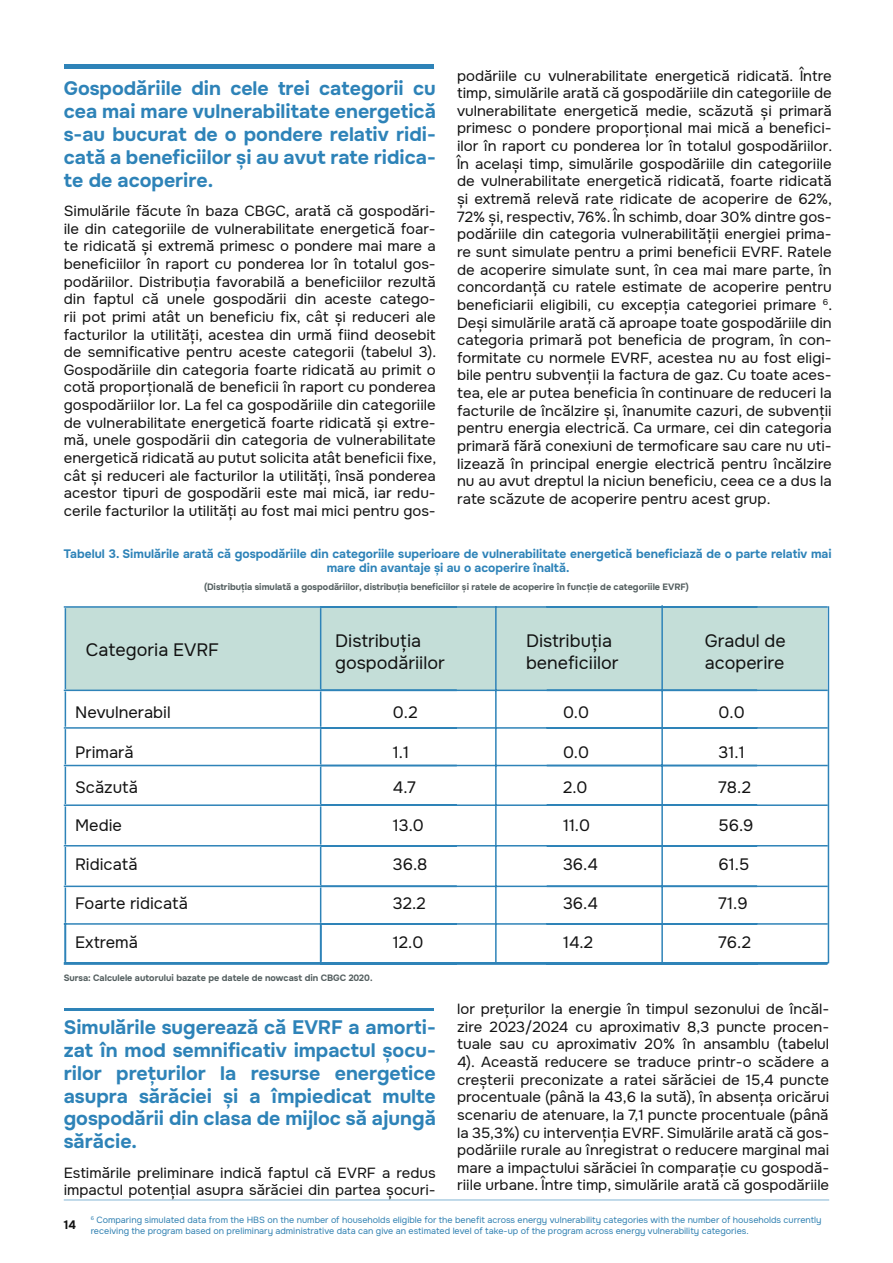
<style>
.page{position:relative;width:893px;height:1263px;background:#fff}
.page>*{position:absolute;margin:0;border:0;box-sizing:border-box;transform-origin:0 0}
.t1{font:700 19.05px/23px "Onest";color:#2e83b8;text-align:justify}
.t2{font:18px/21.6px "Onest";color:#121212}
.t3{font:16.5px "Onest";color:#121212}
.t4{font:14.7px/17.7px "Onest";color:#121212;text-align:justify}
.t5{font:700 12px/14.4px "Onest";color:#2e83b8;text-align:center}
.t6{font:700 12px "Onest";color:#121212}
.t7{font:9px/10.8px "Onest";color:#3181b2}
.t8{font:700 9px "Onest";color:#535e5f}
</style>
<div class="page">
<hr style="left:64px;top:1199px;width:765px;height:2px;background:#2e83b8">
<div style="left:64px;top:64px;width:369px;height:5px;background:#2e83b8"></div>
<hr style="left:64px;top:1008px;width:369px;height:3px;background:#2e83b8">
<div style="left:66px;top:608px;width:761px;height:82px;background:#c4ded8"></div>
<hr style="left:547px;top:606px;width:280px;height:2px;background:#2e83b8">
<hr style="left:661px;top:605px;width:2px;height:359px;background:#2e83b8">
<hr style="left:547px;top:962px;width:281px;height:1px;background:#2e83b8">
<hr style="left:64px;top:690px;width:393px;height:1px;background:#2e83b8">
<hr style="left:321px;top:690px;width:436px;height:1px;background:#2e83b8">
<hr style="left:547px;top:690px;width:280px;height:1px;background:#2e83b8">
<hr style="left:828px;top:606px;width:1px;height:357px;background:#2e83b8">
<hr style="left:64px;top:727px;width:393px;height:2px;background:#2e83b8">
<hr style="left:321px;top:727px;width:436px;height:2px;background:#2e83b8">
<hr style="left:547px;top:727px;width:280px;height:2px;background:#2e83b8">
<hr style="left:64px;top:765px;width:393px;height:1px;background:#2e83b8">
<hr style="left:321px;top:765px;width:436px;height:1px;background:#2e83b8">
<hr style="left:547px;top:765px;width:280px;height:1px;background:#2e83b8">
<hr style="left:64px;top:804px;width:393px;height:2px;background:#2e83b8">
<hr style="left:321px;top:804px;width:436px;height:2px;background:#2e83b8">
<hr style="left:547px;top:804px;width:280px;height:2px;background:#2e83b8">
<hr style="left:64px;top:845px;width:393px;height:1px;background:#2e83b8">
<hr style="left:321px;top:845px;width:436px;height:1px;background:#2e83b8">
<hr style="left:547px;top:845px;width:280px;height:1px;background:#2e83b8">
<hr style="left:64px;top:885px;width:393px;height:2px;background:#2e83b8">
<hr style="left:321px;top:885px;width:436px;height:2px;background:#2e83b8">
<hr style="left:547px;top:885px;width:280px;height:2px;background:#2e83b8">
<hr style="left:64px;top:923px;width:393px;height:2px;background:#2e83b8">
<hr style="left:321px;top:923px;width:436px;height:2px;background:#2e83b8">
<hr style="left:547px;top:923px;width:280px;height:2px;background:#2e83b8">
<hr style="left:64px;top:963px;width:393px;height:2px;background:#2e83b8">
<hr style="left:321px;top:963px;width:436px;height:2px;background:#2e83b8">
<hr style="left:547px;top:963px;width:280px;height:2px;background:#2e83b8">
<hr style="left:64px;top:606px;width:393px;height:2px;background:#2e83b8">
<hr style="left:65px;top:608px;width:1px;height:81px;background:#2e83b8">
<hr style="left:65px;top:691px;width:1px;height:36px;background:#2e83b8">
<hr style="left:65px;top:729px;width:1px;height:35px;background:#2e83b8">
<hr style="left:65px;top:767px;width:1px;height:37px;background:#2e83b8">
<hr style="left:65px;top:806px;width:1px;height:38px;background:#2e83b8">
<hr style="left:65px;top:847px;width:1px;height:38px;background:#2e83b8">
<hr style="left:65px;top:887px;width:1px;height:36px;background:#2e83b8">
<hr style="left:65px;top:923px;width:1px;height:39px;background:#2e83b8">
<hr style="left:64px;top:962px;width:393px;height:1px;background:#2e83b8">
<hr style="left:321px;top:606px;width:436px;height:2px;background:#2e83b8">
<hr style="left:320px;top:608px;width:1px;height:81px;background:#2e83b8">
<hr style="left:320px;top:691px;width:1px;height:36px;background:#2e83b8">
<hr style="left:495px;top:607px;width:2px;height:356px;background:#2e83b8">
<hr style="left:320px;top:729px;width:1px;height:35px;background:#2e83b8">
<hr style="left:320px;top:767px;width:1px;height:37px;background:#2e83b8">
<hr style="left:320px;top:806px;width:1px;height:38px;background:#2e83b8">
<hr style="left:320px;top:847px;width:1px;height:38px;background:#2e83b8">
<hr style="left:320px;top:887px;width:1px;height:36px;background:#2e83b8">
<hr style="left:320px;top:923px;width:1px;height:39px;background:#2e83b8">
<hr style="left:321px;top:962px;width:436px;height:1px;background:#2e83b8">
<p class="t1" style="left:64px;top:77px;width:374px">Gospodăriile din cele trei categorii cu cea mai mare vulnerabilitate energetică s-au bucurat de o pondere relativ ridi&shy;cată a beneficiilor și au avut rate ridica&shy;te de acoperire.</p>
<p class="t4" style="left:64px;top:202px;width:374px">Simulările făcute în baza CBGC, arată că gospodări&shy;ile din categoriile de vulnerabilitate energetică foar&shy;te ridicată și extremă primesc o pondere mai mare a beneficiilor în raport cu ponderea lor în totalul gos&shy;podăriilor. Distribuția favorabilă a beneficiilor rezultă din faptul că unele gospodării din aceste catego&shy;rii pot primi atât un beneficiu fix, cât și reduceri ale facturilor la utilități, acestea din urmă fiind deosebit de semnificative pentru aceste categorii (tabelul 3).<br>Gospodăriile din categoria foarte ridicată au primit o cotă proporțională de beneficii în raport cu ponderea gospodăriilor lor. La fel ca gospodăriile din categoriile de vulnerabilitate energetică foarte ridicată și extre&shy;mă, unele gospodării din categoria de vulnerabilitate energetică ridicată au putut solicita atât beneficii fixe, cât și reduceri ale facturilor la utilități, însă ponderea acestor tipuri de gospodării este mai mică, iar redu&shy;cerile facturilor la utilități au fost mai mici pentru gos-</p>
<p class="t4" style="left:457px;top:67px;width:377px">podăriile cu vulnerabilitate energetică ridicată. Între timp, simulările arată că gospodăriile din categoriile de vulnerabilitate energetică medie, scăzută și primară primesc o pondere proporțional mai mică a benefici&shy;ilor în raport cu ponderea lor în totalul gospodăriilor.<br>În același timp, simulările gospodăriile din categoriile de vulnerabilitate energetică ridicată, foarte ridicată și extremă relevă rate ridicate de acoperire de 62%, 72% și, respectiv, 76%. În schimb, doar 30% dintre gos&shy;podăriile din categoria vulnerabilității energiei prima&shy;re sunt simulate pentru a primi beneficii EVRF. Ratele de acoperire simulate sunt, în cea mai mare parte, în concordanță cu ratele estimate de acoperire pentru beneficiarii eligibili, cu excepția categoriei primare <sup>6</sup>.<br>Deși simulările arată că aproape toate gospodăriile din categoria primară pot beneficia de program, în con&shy;formitate cu normele EVRF, acestea nu au fost eligi&shy;bile pentru subvenții la factura de gaz. Cu toate aces&shy;tea, ele ar putea beneficia în continuare de reduceri la facturile de încălzire și, înanumite cazuri, de subvenții pentru energia electrică. Ca urmare, cei din categoria primară fără conexiuni de termoficare sau care nu uti&shy;lizează în principal energie electrică pentru încălzire nu au avut dreptul la niciun beneficiu, ceea ce a dus la rate scăzute de acoperire pentru acest grup.</p>
<p class="t5" style="left:64px;top:547px;width:769px">Tabelul 3. Simulările arată că gospodăriile din categoriile superioare de vulnerabilitate energetică beneficiază de o parte relativ mai mare din avantaje și au o acoperire înaltă.</p>
<p class="t8" style="left:204px;top:581px;width:486px">(Distribuția simulată a gospodăriilor, distribuția beneficiilor și ratele de acoperire în funcție de categoriile EVRF)</p>
<p class="t2" style="left:86px;top:639px;width:135px">Categoria EVRF</p>
<p class="t2" style="left:335px;top:631px;width:111px">Distribuția gospodăriilor</p>
<p class="t2" style="left:526px;top:631px;width:94px">Distribuția beneficiilor</p>
<p class="t2" style="left:705px;top:631px;width:82px">Gradul de acoperire</p>
<p class="t3" style="left:75px;top:702px;width:97px">Nevulnerabil</p>
<p class="t3" style="left:393px;top:702px;width:26px">0.2</p>
<p class="t3" style="left:563px;top:702px;width:28px">0.0</p>
<p class="t3" style="left:719px;top:702px;width:28px">0.0</p>
<p class="t3" style="left:75px;top:742px;width:60px">Primară</p>
<p class="t3" style="left:393px;top:742px;width:18px">1.1</p>
<p class="t3" style="left:563px;top:742px;width:28px">0.0</p>
<p class="t3" style="left:719px;top:742px;width:28px">31.1</p>
<p class="t3" style="left:75px;top:776px;width:64px">Scăzută</p>
<p class="t3" style="left:393px;top:776px;width:24px">4.7</p>
<p class="t3" style="left:563px;top:776px;width:26px">2.0</p>
<p class="t3" style="left:719px;top:776px;width:34px">78.2</p>
<p class="t3" style="left:75px;top:815px;width:48px">Medie</p>
<p class="t3" style="left:393px;top:815px;width:33px">13.0</p>
<p class="t3" style="left:563px;top:815px;width:29px">11.0</p>
<p class="t3" style="left:719px;top:815px;width:36px">56.9</p>
<p class="t3" style="left:75px;top:854px;width:64px">Ridicată</p>
<p class="t3" style="left:393px;top:854px;width:36px">36.8</p>
<p class="t3" style="left:563px;top:854px;width:36px">36.4</p>
<p class="t3" style="left:719px;top:854px;width:32px">61.5</p>
<p class="t3" style="left:75px;top:892px;width:114px">Foarte ridicată</p>
<p class="t3" style="left:393px;top:892px;width:35px">32.2</p>
<p class="t3" style="left:563px;top:892px;width:36px">36.4</p>
<p class="t3" style="left:719px;top:892px;width:31px">71.9</p>
<p class="t3" style="left:75px;top:931px;width:64px">Extremă</p>
<p class="t3" style="left:393px;top:931px;width:32px">12.0</p>
<p class="t3" style="left:563px;top:931px;width:32px">14.2</p>
<p class="t3" style="left:719px;top:931px;width:34px">76.2</p>
<p class="t8" style="left:64px;top:972px;width:310px">Sursa: Calculele autorului bazate pe datele de nowcast din CBGC 2020.</p>
<p class="t1" style="left:64px;top:1016px;width:374px">Simulările sugerează că EVRF a amorti&shy;zat în mod semnificativ impactul șocu&shy;rilor prețurilor la resurse energetice asupra sărăciei și a împiedicat multe gospodării din clasa de mijloc să ajungă sărăcie.</p>
<p class="t4" style="left:64px;top:1164px;width:374px">Estimările preliminare indică faptul că EVRF a redus impactul potențial asupra sărăciei din partea șocuri-</p>
<p class="t4" style="left:457px;top:1000px;width:374px">lor prețurilor la energie în timpul sezonului de încăl&shy;zire 2023/2024 cu aproximativ 8,3 puncte procen&shy;tuale sau cu aproximativ 20% în ansamblu (tabelul 4). Această reducere se traduce printr-o scădere a creșterii preconizate a ratei sărăciei de 15,4 puncte procentuale (până la 43,6 la sută), în absența oricărui scenariu de atenuare, la 7,1 puncte procentuale (până la 35,3%) cu intervenția EVRF. Simulările arată că gos&shy;podăriile rurale au înregistrat o reducere marginal mai mare a impactului sărăciei în comparație cu gospodă&shy;riile urbane. Între timp, simulările arată că gospodăriile</p>
<p class="t6" style="left:64px;top:1218px;width:14px">14</p>
<p class="t7" style="left:91px;top:1215px;width:732px"><sup>6</sup> Comparing simulated data from the HBS on the number of households eligible for the benefit across energy vulnerability categories with the number of households currently receiving the program based on preliminary administrative data can give an estimated level of take-up of the program across energy vulnerability categories.</p>
</div>
